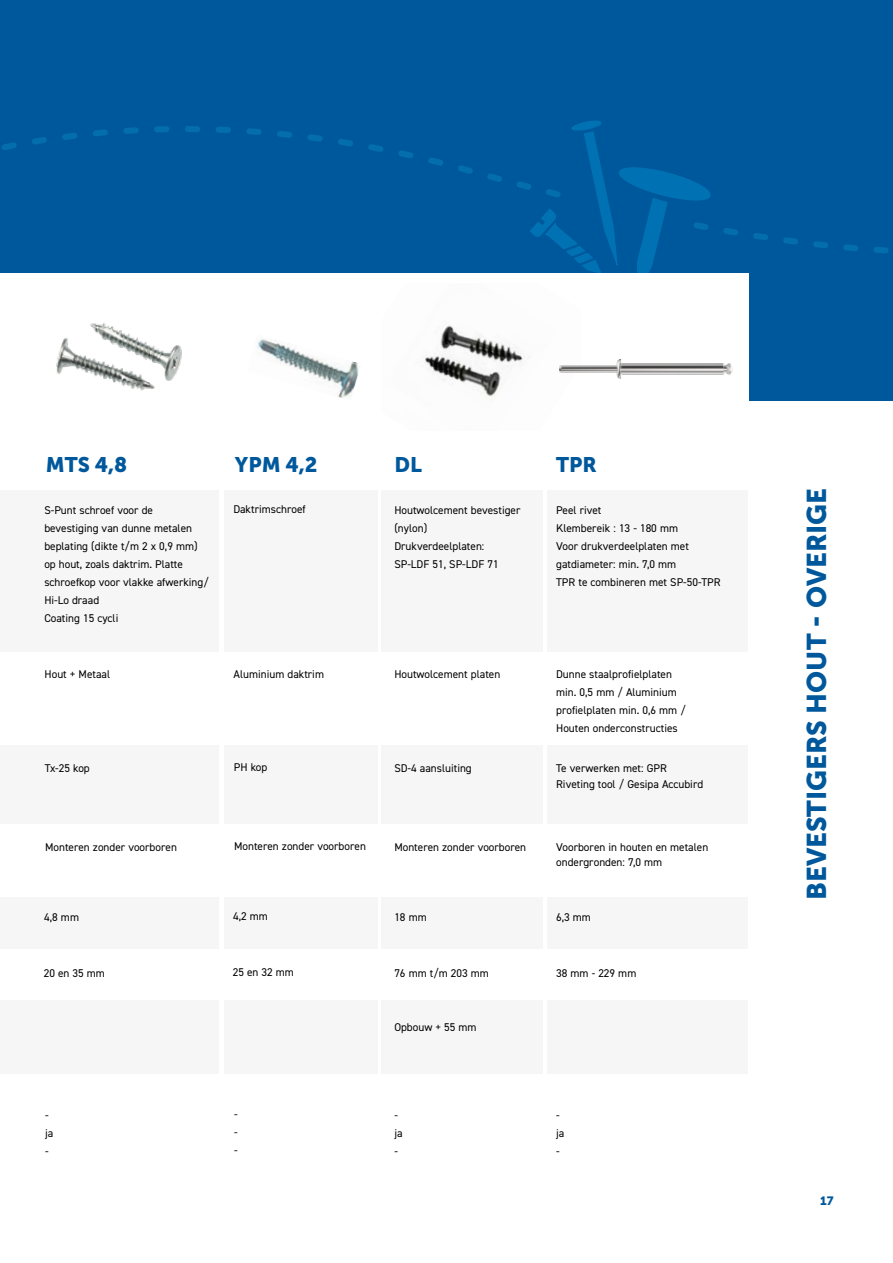
<style>
.page{position:relative;width:893px;height:1263px;background:#fff}
.page>*{position:absolute;margin:0;border:0;box-sizing:border-box;transform-origin:0 0}
.t1{font:27px "Museo Sans 900";color:#00589c}
.t2{font:21px "Museo Sans 900";color:#00589c}
.t3{font:12px "Museo Sans 900";color:#00589c}
.t4{font:11.25px/18px "DIN2014";color:#000}
</style>
<div class="page">
<div style="left:0;top:0;width:893px;height:400px;background:#00589c"></div>
<svg style="left:2px;top:126px;width:440px;height:35px"></svg>
<svg style="left:487px;top:120px;width:401px;height:169px"></svg>
<div style="left:0;top:273px;width:748px;height:226px;background:#fff"></div>
<div style="left:0;top:490px;width:219px;height:161px;background:#f6f6f6"></div>
<div style="left:0;top:746px;width:219px;height:78px;background:#f6f6f6"></div>
<div style="left:0;top:1001px;width:219px;height:73px;background:#f6f6f6"></div>
<div style="left:382px;top:490px;width:161px;height:161px;background:#f6f6f6"></div>
<div style="left:382px;top:746px;width:161px;height:78px;background:#f6f6f6"></div>
<div style="left:382px;top:1001px;width:161px;height:73px;background:#f6f6f6"></div>
<div style="left:382px;top:897px;width:161px;height:52px;background:#f6f6f6"></div>
<div style="left:0;top:897px;width:219px;height:52px;background:#f6f6f6"></div>
<div style="left:548px;top:490px;width:200px;height:161px;background:#f6f6f6"></div>
<div style="left:548px;top:746px;width:200px;height:78px;background:#f6f6f6"></div>
<div style="left:548px;top:1001px;width:200px;height:73px;background:#f6f6f6"></div>
<div style="left:548px;top:897px;width:200px;height:52px;background:#f6f6f6"></div>
<img style="left:422px;top:325px;width:138px;height:76px">
<img style="left:56px;top:323px;width:126px;height:68px">
<img style="left:560px;top:360px;width:172px;height:18px">
<div style="left:224px;top:490px;width:154px;height:161px;background:#f6f6f6"></div>
<div style="left:224px;top:746px;width:154px;height:78px;background:#f6f6f6"></div>
<div style="left:224px;top:1001px;width:154px;height:73px;background:#f6f6f6"></div>
<div style="left:224px;top:897px;width:154px;height:52px;background:#f6f6f6"></div>
<img style="left:257px;top:339px;width:103px;height:59px">
<h2 class="t2" style="left:46px;top:452px;width:83px">MTS 4,8</h2>
<p class="t4" style="left:44px;top:501px;width:166px">S-Punt schroef voor de bevestiging van dunne metalen beplating (dikte t/m 2 x 0,9 mm) op hout, zoals daktrim. Platte schroefkop voor vlakke afwerking/<br>Hi-Lo draad<br>Coating 15 cycli</p>
<h2 class="t2" style="left:235px;top:452px;width:84px">YPM 4,2</h2>
<p class="t4" style="left:233px;top:500px;width:74px">Daktrimschroef</p>
<h2 class="t2" style="left:394px;top:452px;width:29px">DL</h2>
<h2 class="t2" style="left:556px;top:452px;width:42px">TPR</h2>
<p class="t4" style="left:394px;top:501px;width:128px">Houtwolcement bevestiger (nylon)<br>Drukverdeelplaten:<br>SP-LDF 51, SP-LDF 71</p>
<p class="t4" style="left:556px;top:501px;width:166px">Peel rivet<br>Klembereik : 13 - 180 mm<br>Voor drukverdeelplaten met gatdiameter: min. 7,0 mm<br>TPR te combineren met SP-50-TPR</p>
<p class="t4" style="left:45px;top:665px;width:67px">Hout + Metaal</p>
<p class="t4" style="left:45px;top:759px;width:47px">Tx-25 kop</p>
<p class="t4" style="left:234px;top:664px;width:92px">Aluminium daktrim</p>
<p class="t4" style="left:234px;top:758px;width:35px">PH kop</p>
<p class="t4" style="left:394px;top:665px;width:107px">Houtwolcement platen</p>
<p class="t4" style="left:556px;top:665px;width:131px">Dunne staalprofielplaten min. 0,5 mm / Aluminium profielplaten min. 0,6 mm /<br>Houten onderconstructies</p>
<p class="t4" style="left:394px;top:759px;width:79px">SD-4 aansluiting</p>
<p class="t4" style="left:556px;top:759px;width:149px;line-height:16.5px">Te verwerken met: GPR<br>Riveting tool / Gesipa Accubird</p>
<p class="t4" style="left:45px;top:838px;width:133px">Monteren zonder voorboren</p>
<p class="t4" style="left:234px;top:837px;width:133px">Monteren zonder voorboren</p>
<p class="t4" style="left:394px;top:838px;width:133px">Monteren zonder voorboren</p>
<p class="t4" style="left:556px;top:839px;width:154px;line-height:15px">Voorboren in houten en metalen ondergronden: 7,0 mm</p>
<h1 class="t1" style="left:801px;top:900px;width:414px;rotate:-90deg">BEVESTIGERS HOUT - OVERIGE</h1>
<p class="t4" style="left:44px;top:908px;width:36px">4,8 mm</p>
<p class="t4" style="left:233px;top:907px;width:36px">4,2 mm</p>
<p class="t4" style="left:394px;top:908px;width:34px">18 mm</p>
<p class="t4" style="left:556px;top:908px;width:36px">6,3 mm</p>
<p class="t4" style="left:44px;top:963px;width:63px">20 en 35 mm</p>
<p class="t4" style="left:233px;top:962px;width:63px">25 en 32 mm</p>
<p class="t4" style="left:394px;top:963px;width:96px">76 mm t/m 203 mm</p>
<p class="t4" style="left:556px;top:963px;width:82px">38 mm - 229 mm</p>
<p class="t4" style="left:394px;top:1018px;width:84px">Opbouw + 55 mm</p>
<p class="t4" style="left:45px;top:1106px;width:10px">- ja -</p>
<p class="t4" style="left:234px;top:1105px;width:5px;text-align:justify">- - -</p>
<p class="t4" style="left:394px;top:1106px;width:10px">- ja -</p>
<p class="t4" style="left:556px;top:1106px;width:10px">- ja -</p>
<p class="t3" style="left:820px;top:1194px;width:15px">17</p>
</div>
